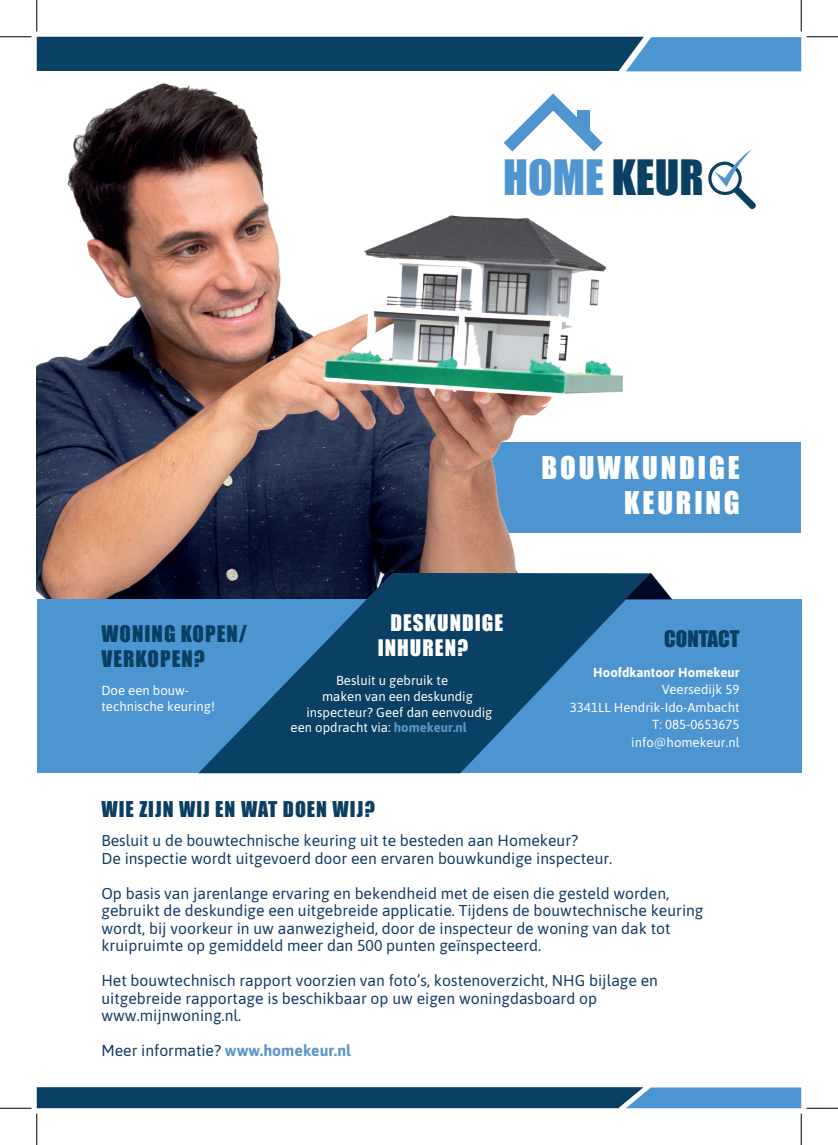
<style>
.page{position:relative;width:838px;height:1145px;background:#fff}
.page>*{position:absolute;margin:0;border:0;box-sizing:border-box;transform-origin:0 0}
.t1{font:44.98px "Impact";color:#4f95d0}
.t2{font:28.7px/35px "Impact";letter-spacing:.1em;color:#fff;text-align:right}
.t3{font:21px/25.2px "Impact";letter-spacing:.05em;color:#0a3f62}
.t4{font:21px/25.2px "Impact";letter-spacing:.05em;color:#fff}
.t5{font:21px "Impact";color:#0a3f62}
.t6{font:19.95px "Impact";letter-spacing:.05em;color:#0a3f62}
.t7{font:15.75px/17.5px "Asap";color:#133a65}
.t8{font:13.12px/17.5px "Asap";color:#fff;text-align:right}
.t9{font:700 13.12px "Asap";color:#fff}
.s1{color:#0a4063}
.s2{font-weight:700;color:#5e95c9}
</style>
<div class="page">
<div style="left:475px;top:443px;width:326px;height:90px;background:#4d95d0"></div>
<img style="left:37px;top:84px;width:585px;height:515px">
<svg style="left:503px;top:93px;width:112px;height:71px"></svg>
<div style="left:577px;top:110px;width:13px;height:23px;background:#4f95d0"></div>
<div style="left:708px;top:162px;width:33px;height:33px;border:3px solid #0a4063;border-radius:50%"></div>
<svg style="left:714px;top:149px;width:41px;height:60px"></svg>
<svg style="left:37px;top:37px;width:764px;height:34px;background:#1a547b"></svg>
<div style="left:37px;top:599px;width:764px;height:174px;background:#4d95d0"></div>
<svg style="left:198px;top:573px;width:452px;height:200px;fill:#0a4063"></svg>
<svg style="left:37px;top:1087px;width:764px;height:21px;background:#1d557c"></svg>
<svg style="left:625px;top:573px;width:47px;height:26px"></svg>
<hr style="left:0;top:36px;width:32px;height:1px;background:#000">
<hr style="left:806px;top:36px;width:31px;height:1px;background:#000">
<hr style="left:0;top:1108px;width:32px;height:1px;background:#000">
<hr style="left:806px;top:1108px;width:31px;height:1px;background:#000">
<hr style="left:36px;top:0;width:1px;height:31px;background:#000">
<hr style="left:36px;top:1113px;width:1px;height:32px;background:#000">
<hr style="left:800px;top:0;width:1px;height:31px;background:#000">
<hr style="left:800px;top:1113px;width:1px;height:32px;background:#000">
<h1 class="t1" style="left:503px;top:142px;width:202px">HOME <span class="s1">KEUR</span></h1>
<h3 class="t3" style="left:101px;top:620px;width:147px">WONING KOPEN/<br>VERKOPEN?</h3>
<p class="t8" style="left:101px;top:682px;width:115px;line-height:15.8px;text-align:left">Doe een bouw&shy;technische keuring!</p>
<h2 class="t2" style="left:541px;top:449px;width:200px">BOUWKUNDIGE<br>KEURING</h2>
<h3 class="t4" style="left:377px;top:610px;width:127px;text-indent:13px">DESKUNDIGE<br>INHUREN?</h3>
<p class="t8" style="left:336px;top:671px;width:113px">Besluit u gebruik te</p>
<p class="t8" style="left:322px;top:687px;width:152px">maken van een deskundig</p>
<p class="t8" style="left:306px;top:703px;width:187px">inspecteur? Geef dan eenvoudig</p>
<p class="t8" style="left:290px;top:718px;width:178px">een opdracht via: <span class="s2">homekeur.nl</span></p>
<h3 class="t5" style="left:664px;top:622px;width:77px">CONTACT</h3>
<p class="t9" style="left:593px;top:663px;width:148px">Hoofdkantoor Homekeur</p>
<p class="t8" style="left:570px;top:680px;width:171px">Veersedijk 59<br>3341LL Hendrik-Ido-Ambacht<br>T: 085-0653675 info@homekeur.nl</p>
<p class="t6" style="left:101px;top:793px;width:275px">WIE ZIJN WIJ EN WAT DOEN WIJ?</p>
<p class="t7" style="left:101px;top:831px;width:512px">Besluit u de bouwtechnische keuring uit te besteden aan Homekeur?<br>De inspectie wordt uitgevoerd door een ervaren bouwkundige inspecteur.</p>
<p class="t7" style="left:101px;top:884px;width:603px">Op basis van jarenlange ervaring en bekendheid met de eisen die gesteld worden, gebruikt de deskundige een uitgebreide applicatie. Tijdens de bouwtechnische keuring wordt, bij voorkeur in uw aanwezigheid, door de inspecteur de woning van dak tot kruipruimte op gemiddeld meer dan 500 punten geïnspecteerd.</p>
<p class="t7" style="left:101px;top:971px;width:558px">Het bouwtechnisch rapport voorzien van foto’s, kostenoverzicht, NHG bijlage en uitgebreide rapportage is beschikbaar op uw eigen woningdasboard op www.mijnwoning.nl.</p>
<p class="t7" style="left:101px;top:1041px;width:251px">Meer informatie? <span class="s2">www.homekeur.nl</span></p>
</div>
